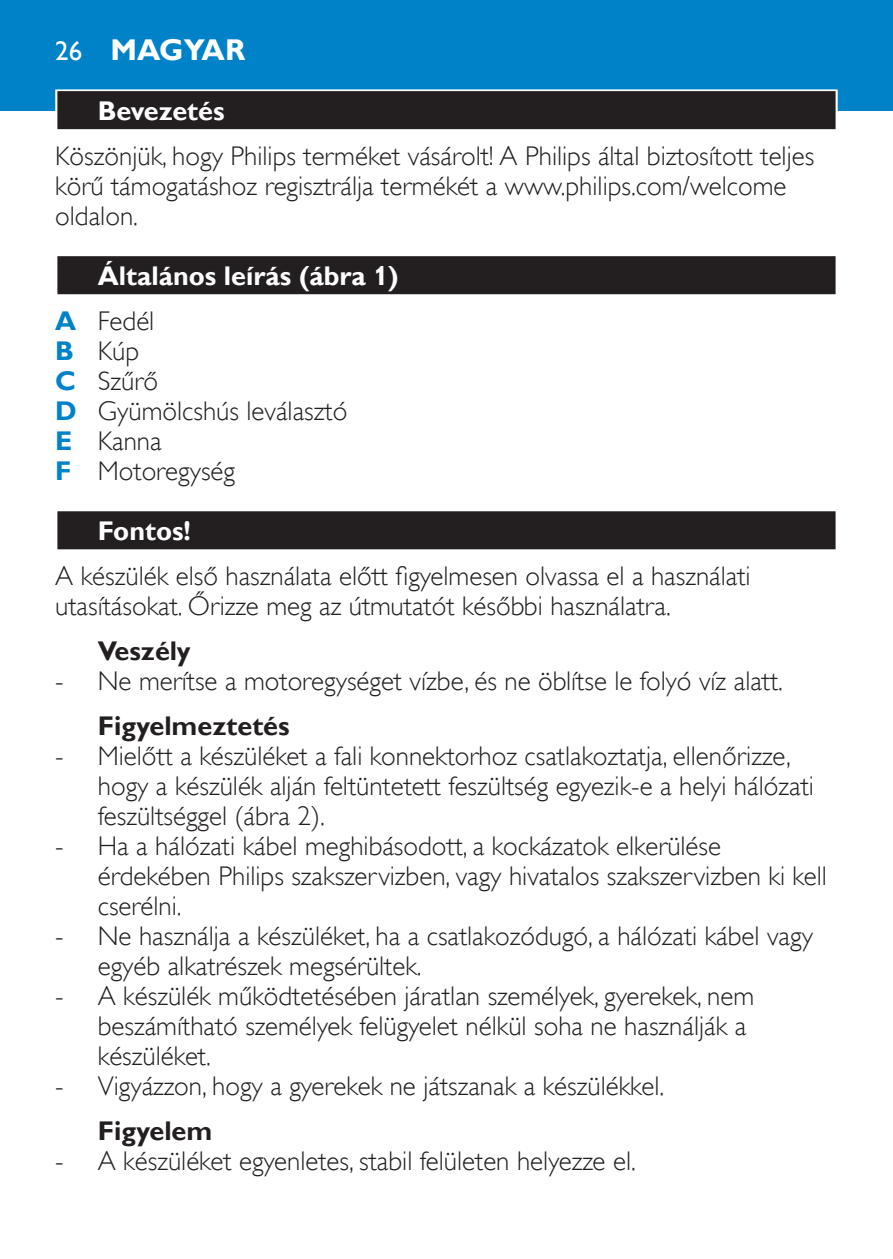
<style>
.page{position:relative;width:893px;height:1259px;background:#fff}
.page>*{position:absolute;margin:0;border:0;box-sizing:border-box;transform-origin:0 0}
.t1{font:700 30px "Gill Sans Alt One WGL";color:#fff}
.t2{font:27px/30px "Gill Sans Alt One WGL Light";color:#231f20}
.t3{font:700 27px "Gill Sans Alt One WGL";color:#fff}
.t4{font:700 27px "Gill Sans Alt One WGL";color:#231f20}
.t5{font:27px "Gill Sans Alt One WGL";color:#fff}
.s1{font-family:"Gill Sans Alt One WGL";font-weight:700;color:#0082c8}
</style>
<div class="page">
<div style="left:0;top:0;width:893px;height:111px;background:#0082c8"></div>
<div style="left:55px;top:89px;width:783px;height:43px;background:linear-gradient(to right,#dcdbdc,#dcdbdc)"></div>
<div style="left:57px;top:91px;width:779px;height:38px;background:#231f20"></div>
<div style="left:55px;top:254px;width:783px;height:43px;background:linear-gradient(to right,#cecdce,#cecdce)"></div>
<div style="left:57px;top:256px;width:779px;height:38px;background:#231f20"></div>
<div style="left:55px;top:509px;width:783px;height:43px;background:linear-gradient(to right,#b8b6b7,#b8b6b7)"></div>
<div style="left:57px;top:511px;width:779px;height:38px;background:#231f20"></div>
<p class="t5" style="left:55px;top:32px;width:28px">26</p>
<p class="t1" style="left:111px;top:29px;width:129px">Magyar</p>
<p class="t3" style="left:98px;top:92px;width:128px">Bevezetés</p>
<p class="t2" style="left:55px;top:141px;width:760px">Köszönjük, hogy Philips terméket vásárolt! A Philips által biztosított teljes körű támogatáshoz regisztrálja termékét a www.philips.com/welcome oldalon.</p>
<p class="t3" style="left:98px;top:257px;width:302px">Általános leírás (ábra 1)</p>
<p class="t2" style="left:55px;top:306px;width:294px"><span class="s1">A</span> Fedél<br><span class="s1">B</span> Kúp<br><span class="s1">C</span> Szűrő<br><span class="s1">D</span> Gyümölcshús leválasztó<br><span class="s1">E</span> Kanna<br><span class="s1">F</span> Motoregység</p>
<p class="t3" style="left:98px;top:512px;width:95px">Fontos!</p>
<p class="t2" style="left:55px;top:561px;width:697px">A készülék első használata előtt figyelmesen olvassa el a használati utasításokat. Őrizze meg az útmutatót későbbi használatra.</p>
<p class="t4" style="left:98px;top:632px;width:94px">Veszély</p>
<p class="t2" style="left:55px;top:666px;width:729px">- Ne merítse a motoregységet vízbe, és ne öblítse le folyó víz alatt.</p>
<p class="t4" style="left:98px;top:707px;width:193px">Figyelmeztetés</p>
<p class="t2" style="left:98px;top:741px;width:718px;text-indent:-43px">- Mielőtt a készüléket a fali konnektorhoz csatlakoztatja, ellenőrizze, hogy a készülék alján feltüntetett feszültség egyezik-e a helyi hálózati feszültséggel (ábra 2).</p>
<p class="t2" style="left:98px;top:831px;width:731px;text-indent:-43px">- Ha a hálózati kábel meghibásodott, a kockázatok elkerülése érdekében Philips szakszervizben, vagy hivatalos szakszervizben ki kell cserélni.</p>
<p class="t2" style="left:98px;top:921px;width:717px;text-indent:-43px">- Ne használja a készüléket, ha a csatlakozódugó, a hálózati kábel vagy egyéb alkatrészek megsérültek.</p>
<p class="t2" style="left:98px;top:981px;width:658px;text-indent:-43px">- A készülék működtetésében járatlan személyek, gyerekek, nem beszámítható személyek felügyelet nélkül soha ne használják a készüléket.</p>
<p class="t2" style="left:55px;top:1071px;width:610px">- Vigyázzon, hogy a gyerekek ne játszanak a készülékkel.</p>
<p class="t4" style="left:98px;top:1112px;width:116px">Figyelem</p>
<p class="t2" style="left:55px;top:1146px;width:582px">- A készüléket egyenletes, stabil felületen helyezze el.</p>
</div>
